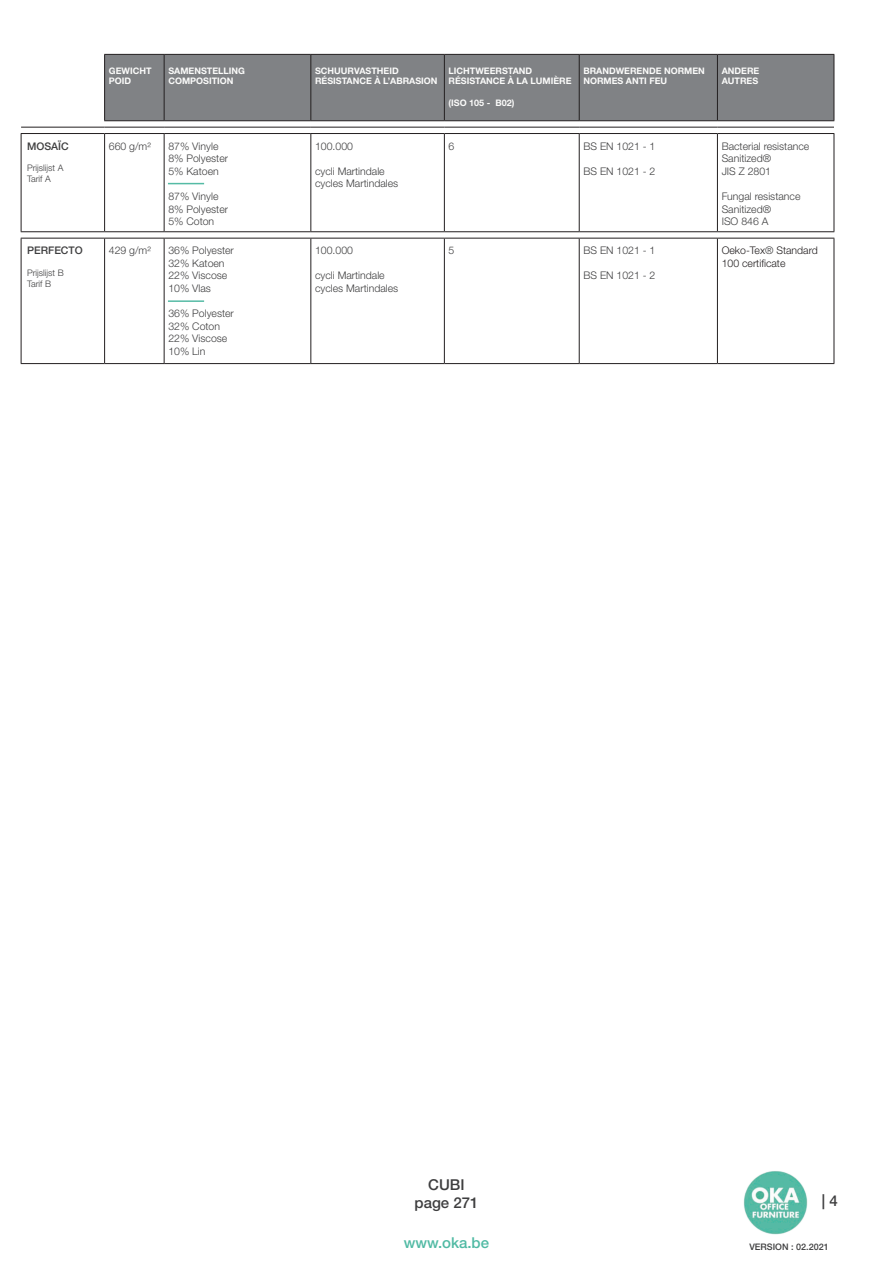
<style>
.page{position:relative;width:893px;height:1263px;background:#fff}
.page>*{position:absolute;margin:0;border:0;box-sizing:border-box;transform-origin:0 0}
.t1{font:500 15px/18px "Helvetica Neue LT Std";color:#3e3e3f;text-align:center}
.t2{font:500 15px "Helvetica Neue LT Std";color:#51baa4}
.t3{font:300 10.5px "Helvetica Neue LT Std";color:#3e3e3f}
.t4{font:300 10.5px "Helvetica Neue LT Std";color:#231f20}
.t5{font:500 10.5px "Helvetica Neue LT Std";color:#3e3e3f}
.t6{font:700 9px "Helvetica Neue LT Std";color:#fbfbfa}
.t7{font:300 9px "Helvetica Neue LT Std";color:#3e3e3f}
.t8{font:500 9px "Helvetica Neue LT Std";color:#3e3e3f}
.s1{color:#3e3e3f}
</style>
<div class="page">
<img style="left:743px;top:1171px;width:64px;height:64px">
<div style="left:105px;top:55px;width:729px;height:65px;background:#808285"></div>
<hr style="left:104px;top:54px;width:60px;height:1px;background:#231f20">
<hr style="left:104px;top:55px;width:1px;height:65px;background:#231f20">
<hr style="left:164px;top:54px;width:147px;height:1px;background:#231f20">
<hr style="left:164px;top:55px;width:1px;height:65px;background:#231f20">
<hr style="left:311px;top:54px;width:133px;height:1px;background:#231f20">
<hr style="left:310px;top:55px;width:1px;height:65px;background:#231f20">
<hr style="left:444px;top:54px;width:135px;height:1px;background:#231f20">
<hr style="left:444px;top:55px;width:1px;height:65px;background:#231f20">
<hr style="left:579px;top:54px;width:138px;height:1px;background:#231f20">
<hr style="left:579px;top:55px;width:1px;height:65px;background:#231f20">
<hr style="left:717px;top:54px;width:117px;height:1px;background:#231f20">
<hr style="left:717px;top:55px;width:1px;height:65px;background:#231f20">
<hr style="left:834px;top:55px;width:1px;height:65px;background:#231f20">
<hr style="left:104px;top:120px;width:60px;height:1px;background:#231f20">
<hr style="left:164px;top:120px;width:147px;height:1px;background:#231f20">
<hr style="left:311px;top:120px;width:133px;height:1px;background:#231f20">
<hr style="left:444px;top:120px;width:135px;height:1px;background:#231f20">
<hr style="left:579px;top:120px;width:138px;height:1px;background:#231f20">
<hr style="left:717px;top:120px;width:117px;height:1px;background:#231f20">
<hr style="left:21px;top:127px;width:84px;height:1px;background:#231f20">
<hr style="left:105px;top:127px;width:59px;height:1px;background:#231f20">
<hr style="left:164px;top:127px;width:147px;height:1px;background:#231f20">
<hr style="left:311px;top:127px;width:133px;height:1px;background:#231f20">
<hr style="left:444px;top:127px;width:135px;height:1px;background:#231f20">
<hr style="left:579px;top:127px;width:138px;height:1px;background:#231f20">
<hr style="left:717px;top:127px;width:117px;height:1px;background:#231f20">
<hr style="left:21px;top:133px;width:84px;height:1px;background:#231f20">
<hr style="left:21px;top:134px;width:1px;height:97px;background:#231f20">
<hr style="left:105px;top:133px;width:59px;height:1px;background:#231f20">
<hr style="left:104px;top:134px;width:1px;height:97px;background:#231f20">
<hr style="left:164px;top:133px;width:147px;height:1px;background:#231f20">
<hr style="left:164px;top:134px;width:1px;height:97px;background:#231f20">
<hr style="left:311px;top:133px;width:133px;height:1px;background:#231f20">
<hr style="left:310px;top:134px;width:1px;height:97px;background:#231f20">
<hr style="left:444px;top:133px;width:135px;height:1px;background:#231f20">
<hr style="left:444px;top:134px;width:1px;height:97px;background:#231f20">
<hr style="left:579px;top:133px;width:138px;height:1px;background:#231f20">
<hr style="left:579px;top:134px;width:1px;height:97px;background:#231f20">
<hr style="left:717px;top:133px;width:117px;height:1px;background:#231f20">
<hr style="left:717px;top:134px;width:1px;height:97px;background:#231f20">
<hr style="left:834px;top:134px;width:1px;height:97px;background:#231f20">
<hr style="left:21px;top:231px;width:84px;height:1px;background:#231f20">
<hr style="left:105px;top:231px;width:59px;height:1px;background:#231f20">
<hr style="left:164px;top:231px;width:147px;height:1px;background:#231f20">
<hr style="left:311px;top:231px;width:133px;height:1px;background:#231f20">
<hr style="left:444px;top:231px;width:135px;height:1px;background:#231f20">
<hr style="left:579px;top:231px;width:138px;height:1px;background:#231f20">
<hr style="left:717px;top:231px;width:117px;height:1px;background:#231f20">
<hr style="left:21px;top:238px;width:84px;height:1px;background:#231f20">
<hr style="left:21px;top:238px;width:1px;height:125px;background:#231f20">
<hr style="left:105px;top:238px;width:59px;height:1px;background:#231f20">
<hr style="left:104px;top:238px;width:1px;height:125px;background:#231f20">
<hr style="left:164px;top:238px;width:147px;height:1px;background:#231f20">
<hr style="left:164px;top:238px;width:1px;height:125px;background:#231f20">
<hr style="left:311px;top:238px;width:133px;height:1px;background:#231f20">
<hr style="left:310px;top:238px;width:1px;height:125px;background:#231f20">
<hr style="left:444px;top:238px;width:135px;height:1px;background:#231f20">
<hr style="left:444px;top:238px;width:1px;height:125px;background:#231f20">
<hr style="left:579px;top:238px;width:138px;height:1px;background:#231f20">
<hr style="left:579px;top:238px;width:1px;height:125px;background:#231f20">
<hr style="left:717px;top:238px;width:117px;height:1px;background:#231f20">
<hr style="left:717px;top:238px;width:1px;height:125px;background:#231f20">
<hr style="left:834px;top:238px;width:1px;height:125px;background:#231f20">
<hr style="left:21px;top:363px;width:84px;height:1px;background:#231f20">
<hr style="left:105px;top:363px;width:59px;height:1px;background:#231f20">
<hr style="left:164px;top:363px;width:147px;height:1px;background:#231f20">
<hr style="left:311px;top:363px;width:133px;height:1px;background:#231f20">
<hr style="left:444px;top:363px;width:135px;height:1px;background:#231f20">
<hr style="left:579px;top:363px;width:138px;height:1px;background:#231f20">
<hr style="left:717px;top:363px;width:117px;height:1px;background:#231f20">
<hr style="left:168px;top:183px;width:36px;height:1px;background:#55bba5">
<hr style="left:168px;top:300px;width:36px;height:2px;background:#55bba5">
<p class="t5" style="left:27px;top:140px;width:43px">MOSAÏC</p>
<p class="t7" style="left:27px;top:162px;width:38px">Prijslijst A</p>
<p class="t7" style="left:27px;top:173px;width:25px">Tarif A</p>
<p class="t5" style="left:27px;top:244px;width:57px">PERFECTO</p>
<p class="t7" style="left:27px;top:267px;width:38px">Prijslijst B</p>
<p class="t7" style="left:27px;top:278px;width:26px">Tarif B</p>
<p class="t6" style="left:109px;top:65px;width:44px">GEWICHT</p>
<p class="t6" style="left:109px;top:76px;width:24px">POID</p>
<p class="t6" style="left:168px;top:65px;width:78px">SAMENSTELLING</p>
<p class="t6" style="left:168px;top:76px;width:67px">COMPOSITION</p>
<p class="t3" style="left:109px;top:139px;width:44px">660 g/m²</p>
<p class="t3" style="left:168px;top:139px;width:52px">87% Vinyle</p>
<p class="t3" style="left:168px;top:152px;width:61px">8% Polyester</p>
<p class="t3" style="left:168px;top:165px;width:52px">5% Katoen</p>
<p class="t3" style="left:168px;top:190px;width:52px">87% Vinyle</p>
<p class="t3" style="left:168px;top:202px;width:61px">8% Polyester</p>
<p class="t3" style="left:168px;top:215px;width:47px">5% Coton</p>
<p class="t3" style="left:109px;top:244px;width:44px">429 g/m²</p>
<p class="t3" style="left:168px;top:244px;width:67px">36% Polyester</p>
<p class="t3" style="left:168px;top:257px;width:58px">32% Katoen</p>
<p class="t3" style="left:168px;top:269px;width:60px">22% Viscose</p>
<p class="t3" style="left:168px;top:282px;width:44px">10% Vlas</p>
<p class="t3" style="left:168px;top:307px;width:67px">36% Polyester</p>
<p class="t3" style="left:168px;top:320px;width:53px">32% Coton</p>
<p class="t3" style="left:168px;top:332px;width:60px">22% Viscose</p>
<p class="t3" style="left:168px;top:345px;width:39px">10% Lin</p>
<p class="t6" style="left:315px;top:65px;width:85px">SCHUURVASTHEID</p>
<p class="t6" style="left:315px;top:76px;width:124px">RÉSISTANCE À L’ABRASION</p>
<p class="t6" style="left:449px;top:65px;width:85px">LICHTWEERSTAND</p>
<p class="t6" style="left:449px;top:76px;width:124px">RÉSISTANCE À LA LUMIÈRE</p>
<p class="t6" style="left:449px;top:97px;width:67px">(ISO 105 - B02)</p>
<p class="t6" style="left:583px;top:65px;width:123px">BRANDWERENDE NORMEN</p>
<p class="t6" style="left:583px;top:76px;width:85px">NORMES ANTI FEU</p>
<p class="t3" style="left:315px;top:139px;width:39px">100.000</p>
<p class="t3" style="left:315px;top:165px;width:71px">cycli Martindale</p>
<p class="t3" style="left:315px;top:177px;width:85px">cycles Martindales</p>
<p class="t3" style="left:449px;top:139px;width:7px">6</p>
<p class="t3" style="left:583px;top:139px;width:73px">BS EN 1021 - 1</p>
<p class="t3" style="left:583px;top:165px;width:73px">BS EN 1021 - 2</p>
<p class="t3" style="left:315px;top:244px;width:39px">100.000</p>
<p class="t3" style="left:315px;top:269px;width:71px">cycli Martindale</p>
<p class="t3" style="left:315px;top:282px;width:85px">cycles Martindales</p>
<p class="t3" style="left:449px;top:244px;width:7px">5</p>
<p class="t3" style="left:583px;top:244px;width:73px">BS EN 1021 - 1</p>
<p class="t3" style="left:583px;top:269px;width:73px">BS EN 1021 - 2</p>
<p class="t6" style="left:722px;top:65px;width:39px">ANDERE</p>
<p class="t6" style="left:722px;top:76px;width:38px">AUTRES</p>
<p class="t3" style="left:722px;top:139px;width:89px">Bacterial resistance</p>
<p class="t3" style="left:722px;top:152px;width:51px">Sanitized®</p>
<p class="t3" style="left:722px;top:165px;width:51px">JIS Z 2801</p>
<p class="t3" style="left:722px;top:190px;width:80px">Fungal resistance</p>
<p class="t3" style="left:722px;top:202px;width:51px">Sanitized®</p>
<p class="t3" style="left:722px;top:215px;width:48px">ISO 846 A</p>
<p class="t4" style="left:722px;top:244px;width:98px">Oeko-Tex<span class="s1">®</span> Standard</p>
<p class="t4" style="left:722px;top:257px;width:65px">100 certificate</p>
<h1 class="t1" style="left:414px;top:1176px;width:65px">CUBI page 271</h1>
<h1 class="t1" style="left:822px;top:1191px;width:17px">| 4</h1>
<h1 class="t2" style="left:404px;top:1234px;width:87px">www.oka.be</h1>
<p class="t8" style="left:749px;top:1242px;width:81px">VERSION : 02.2021</p>
</div>
